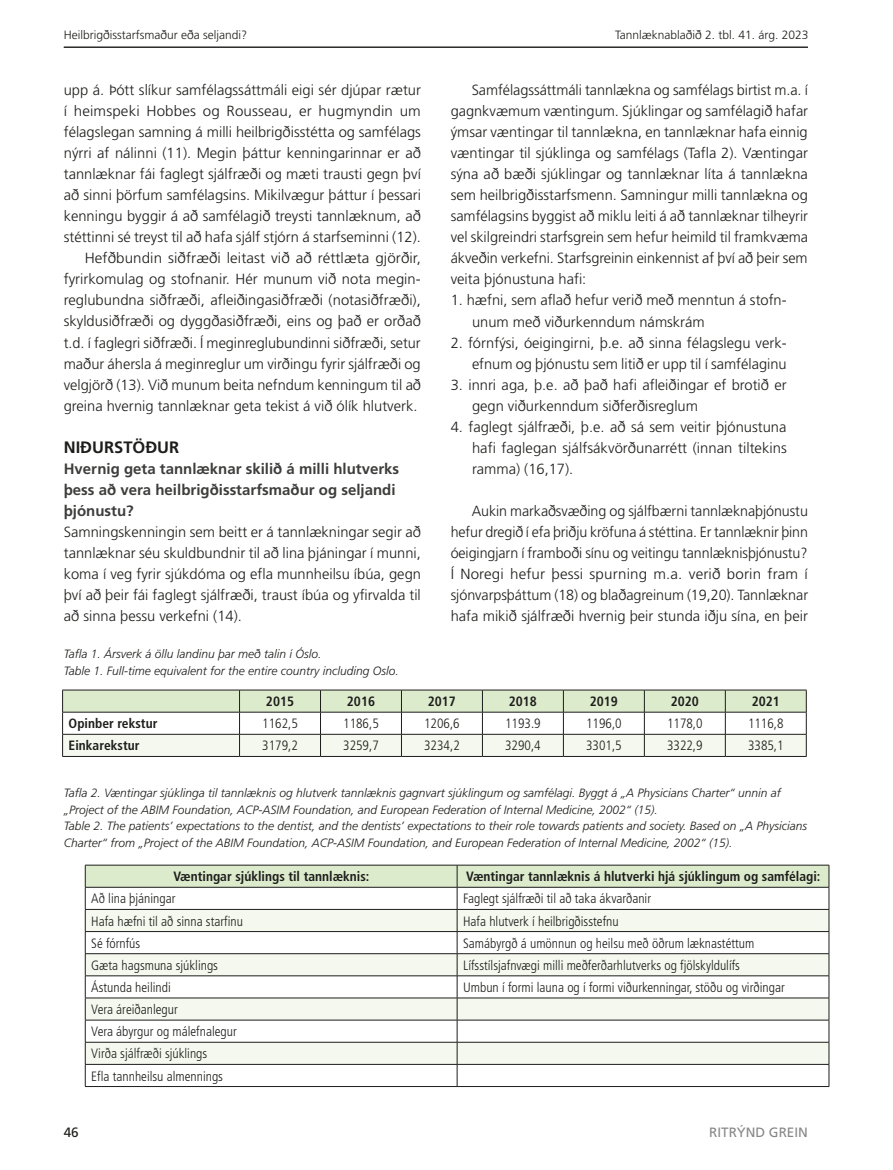
<style>
.page{position:relative;width:893px;height:1170px;background:#fff}
.page>*{position:absolute;margin:0;border:0;box-sizing:border-box;transform-origin:0 0}
.t1{font:700 16.5px "Frutiger LT Std";color:#1d1d1b}
.t2{font:700 15px/21px "Frutiger LT Std";color:#3d3d3c}
.t3{font:300 14.7px/21px "Frutiger LT Std";color:#1d1d1b;text-align:justify}
.t4{font:300 condensed 13.5px/22.2px "Frutiger LT Std";color:#1d1d1b}
.t5{font:700 condensed 13.5px "Frutiger LT Std";color:#1d1d1b}
.t6{font:13.5px "Frutiger LT Std";color:#878787}
.t7{font:13.5px "Frutiger LT Std";color:#1d1d1b}
.t8{font:italic 300 12px/16.5px "Frutiger LT Std";color:#1d1d1b}
.t9{font:300 12px "Frutiger LT Std";color:#1d1d1b}
</style>
<div class="page">
<hr style="left:64px;top:47px;width:744px;height:1px;background:#1d1d1b">
<hr style="left:62px;top:689px;width:178px;height:1px;background:#1d1d1b">
<hr style="left:240px;top:689px;width:80px;height:1px;background:#1d1d1b">
<hr style="left:320px;top:689px;width:81px;height:1px;background:#1d1d1b">
<hr style="left:401px;top:689px;width:81px;height:1px;background:#1d1d1b">
<hr style="left:482px;top:689px;width:81px;height:1px;background:#1d1d1b">
<hr style="left:563px;top:689px;width:81px;height:1px;background:#1d1d1b">
<hr style="left:644px;top:689px;width:81px;height:1px;background:#1d1d1b">
<hr style="left:725px;top:689px;width:81px;height:1px;background:#1d1d1b">
<svg style="left:62px;top:690px;width:745px;height:66px"></svg>
<hr style="left:62px;top:756px;width:178px;height:1px;background:#1d1d1b">
<hr style="left:240px;top:756px;width:80px;height:1px;background:#1d1d1b">
<hr style="left:320px;top:756px;width:81px;height:1px;background:#1d1d1b">
<hr style="left:401px;top:756px;width:81px;height:1px;background:#1d1d1b">
<hr style="left:482px;top:756px;width:81px;height:1px;background:#1d1d1b">
<hr style="left:563px;top:756px;width:81px;height:1px;background:#1d1d1b">
<hr style="left:644px;top:756px;width:81px;height:1px;background:#1d1d1b">
<hr style="left:725px;top:756px;width:81px;height:1px;background:#1d1d1b">
<hr style="left:85px;top:864px;width:372px;height:1px;background:#1d1d1b">
<hr style="left:457px;top:864px;width:372px;height:1px;background:#1d1d1b">
<svg style="left:85px;top:865px;width:745px;height:221px"></svg>
<hr style="left:85px;top:1086px;width:372px;height:1px;background:#1d1d1b">
<hr style="left:457px;top:1086px;width:372px;height:1px;background:#1d1d1b">
<p class="t9" style="left:64px;top:28px;width:185px">Heilbrigðisstarfsmaður eða seljandi?</p>
<p class="t9" style="left:615px;top:28px;width:195px">Tannlæknablaðið 2. tbl. 41. árg. 2023</p>
<p class="t3" style="left:451px;top:80px;width:359px;text-indent:21px">Samfélagssáttmáli tannlækna og samfélags birtist m.a. í gagnkvæmum væntingum. Sjúklingar og samfélagið hafar ýmsar væntingar til tannlækna, en tannlæknar hafa einnig væntingar til sjúklinga og samfélags (Tafla 2). Væntingar sýna að bæði sjúklingar og tannlæknar líta á tannlækna sem heilbrigðisstarfsmenn. Samningur milli tannlækna og samfélagsins byggist að miklu leiti á að tannlæknar tilheyrir vel skilgreindri starfsgrein sem hefur heimild til framkvæma ákveðin verkefni. Starfsgreinin einkennist af því að þeir sem veita þjónustuna hafi:</p>
<p class="t3" style="left:472px;top:290px;width:315px;text-indent:-21px">1. hæfni, sem aflað hefur verið með menntun á stofn&shy;unum með viðurkenndum námskrám</p>
<p class="t3" style="left:451px;top:332px;width:337px;text-align:right">2. fórnfýsi, óeigingirni, þ.e. að sinna félagslegu verk&shy;efnum og þjónustu sem litið er upp til í samfélaginu</p>
<p class="t3" style="left:472px;top:374px;width:316px;text-indent:-21px">3. innri aga, þ.e. að það hafi afleiðingar ef brotið er gegn viðurkenndum siðferðisreglum</p>
<p class="t3" style="left:472px;top:416px;width:316px;text-indent:-21px">4. faglegt sjálfræði, þ.e. að sá sem veitir þjónustuna hafi faglegan sjálfsákvörðunarrétt (innan tiltekins ramma) (16,17).</p>
<p class="t3" style="left:451px;top:500px;width:359px;text-indent:21px">Aukin markaðsvæðing og sjálfbærni tannlæknaþjónustu hefur dregið í efa þriðju kröfuna á stéttina. Er tannlæknir þinn óeigingjarn í framboði sínu og veitingu tannlæknisþjónustu?<br>Í Noregi hefur þessi spurning m.a. verið borin fram í sjónvarpsþáttum (18) og blaðagreinum (19,20). Tannlæknar hafa mikið sjálfræði hvernig þeir stunda iðju sína, en þeir</p>
<p class="t3" style="left:64px;top:80px;width:359px;text-align:right">upp á. Þótt slíkur samfélagssáttmáli eigi sér djúpar rætur í heimspeki Hobbes og Rousseau, er hugmyndin um félagslegan samning á milli heilbrigðisstétta og samfélags nýrri af nálinni (11). Megin þáttur kenningarinnar er að tannlæknar fái faglegt sjálfræði og mæti trausti gegn því að sinni þörfum samfélagsins. Mikilvægur þáttur í þessari kenningu byggir á að samfélagið treysti tannlæknum, að stéttinni sé treyst til að hafa sjálf stjórn á starfseminni (12).<br>Hefðbundin siðfræði leitast við að réttlæta gjörðir, fyrirkomulag og stofnanir. Hér munum við nota megin&shy;reglubundna siðfræði, afleiðingasiðfræði (notasiðfræði), skyldusiðfræði og dyggðasiðfræði, eins og það er orðað t.d. í faglegri siðfræði. Í meginreglubundinni siðfræði, setur maður áhersla á meginreglur um virðingu fyrir sjálfræði og velgjörð (13). Við munum beita nefndum kenningum til að greina hvernig tannlæknar geta tekist á við ólík hlutverk.</p>
<p class="t1" style="left:64px;top:437px;width:117px">NIÐURSTÖÐUR</p>
<p class="t2" style="left:64px;top:458px;width:337px">Hvernig geta tannlæknar skilið á milli hlutverks þess að vera heilbrigðisstarfsmaður og seljandi þjónustu?</p>
<p class="t3" style="left:64px;top:521px;width:359px">Samningskenningin sem beitt er á tannlækningar segir að tannlæknar séu skuldbundnir til að lina þjáningar í munni, koma í veg fyrir sjúkdóma og efla munnheilsu íbúa, gegn því að þeir fái faglegt sjálfræði, traust íbúa og yfirvalda til að sinna þessu verkefni (14).</p>
<p class="t8" style="left:64px;top:646px;width:337px">Tafla 1. Ársverk á öllu landinu þar með talin í Óslo.<br>Table 1. Full-time equivalent for the entire country including Oslo.</p>
<p class="t5" style="left:266px;top:693px;width:30px">2015</p>
<p class="t5" style="left:347px;top:693px;width:30px">2016</p>
<p class="t5" style="left:428px;top:693px;width:30px">2017</p>
<p class="t5" style="left:509px;top:693px;width:30px">2018</p>
<p class="t5" style="left:590px;top:693px;width:30px">2019</p>
<p class="t5" style="left:671px;top:693px;width:30px">2020</p>
<p class="t5" style="left:752px;top:693px;width:30px">2021</p>
<p class="t5" style="left:69px;top:715px;width:90px">Opinber rekstur</p>
<p class="t4" style="left:262px;top:712px;width:37px">1162,5</p>
<p class="t4" style="left:343px;top:712px;width:37px">1186,5</p>
<p class="t4" style="left:424px;top:712px;width:37px">1206,6</p>
<p class="t4" style="left:505px;top:712px;width:37px">1193.9</p>
<p class="t4" style="left:586px;top:712px;width:37px">1196,0</p>
<p class="t4" style="left:667px;top:712px;width:37px">1178,0</p>
<p class="t4" style="left:748px;top:712px;width:37px">1116,8</p>
<p class="t5" style="left:69px;top:737px;width:72px">Einkarekstur</p>
<p class="t4" style="left:262px;top:734px;width:37px">3179,2</p>
<p class="t4" style="left:343px;top:734px;width:37px">3259,7</p>
<p class="t4" style="left:424px;top:734px;width:37px">3234,2</p>
<p class="t4" style="left:505px;top:734px;width:37px">3290,4</p>
<p class="t4" style="left:586px;top:734px;width:37px">3301,5</p>
<p class="t4" style="left:667px;top:734px;width:37px">3322,9</p>
<p class="t4" style="left:748px;top:734px;width:37px">3385,1</p>
<p class="t8" style="left:64px;top:785px;width:745px">Tafla 2. Væntingar sjúklinga til tannlæknis og hlutverk tannlæknis gagnvart sjúklingum og samfélagi. Byggt á „A Physicians Charter“ unnin af „Project of the ABIM Foundation, ACP-ASIM Foundation, and European Federation of Internal Medicine, 2002“ (15).<br>Table 2. The patients’ expectations to the dentist, and the dentists’ expectations to their role towards patients and society. Based on „A Physicians Charter“ from „Project of the ABIM Foundation, ACP-ASIM Foundation, and European Federation of Internal Medicine, 2002“ (15).</p>
<p class="t5" style="left:173px;top:868px;width:197px">Væntingar sjúklings til tannlæknis:</p>
<p class="t5" style="left:466px;top:868px;width:356px">Væntingar tannlæknis á hlutverki hjá sjúklingum og samfélagi:</p>
<p class="t4" style="left:91px;top:887px;width:86px">Að lina þjáningar</p>
<p class="t4" style="left:463px;top:887px;width:190px">Faglegt sjálfræði til að taka ákvarðanir</p>
<p class="t4" style="left:91px;top:909px;width:153px">Hafa hæfni til að sinna starfinu</p>
<p class="t4" style="left:463px;top:909px;width:157px">Hafa hlutverk í heilbrigðisstefnu</p>
<p class="t4" style="left:91px;top:932px;width:51px">Sé fórnfús</p>
<p class="t4" style="left:463px;top:932px;width:293px">Samábyrgð á umönnun og heilsu með öðrum læknastéttum</p>
<p class="t4" style="left:91px;top:954px;width:128px">Gæta hagsmuna sjúklings</p>
<p class="t4" style="left:463px;top:954px;width:278px">Lífsstílsjafnvægi milli meðferðarhlutverks og fjölskyldulífs</p>
<p class="t4" style="left:91px;top:976px;width:81px">Ástunda heilindi</p>
<p class="t4" style="left:463px;top:976px;width:323px">Umbun í formi launa og í formi viðurkenningar, stöðu og virðingar</p>
<p class="t4" style="left:91px;top:998px;width:147px">Vera áreiðanlegur<br>Vera ábyrgur og málefnalegur<br>Virða sjálfræði sjúklings<br>Efla tannheilsu almennings</p>
<p class="t7" style="left:64px;top:1124px;width:17px">46</p>
<p class="t6" style="left:709px;top:1124px;width:100px">RITRÝND GREIN</p>
</div>
